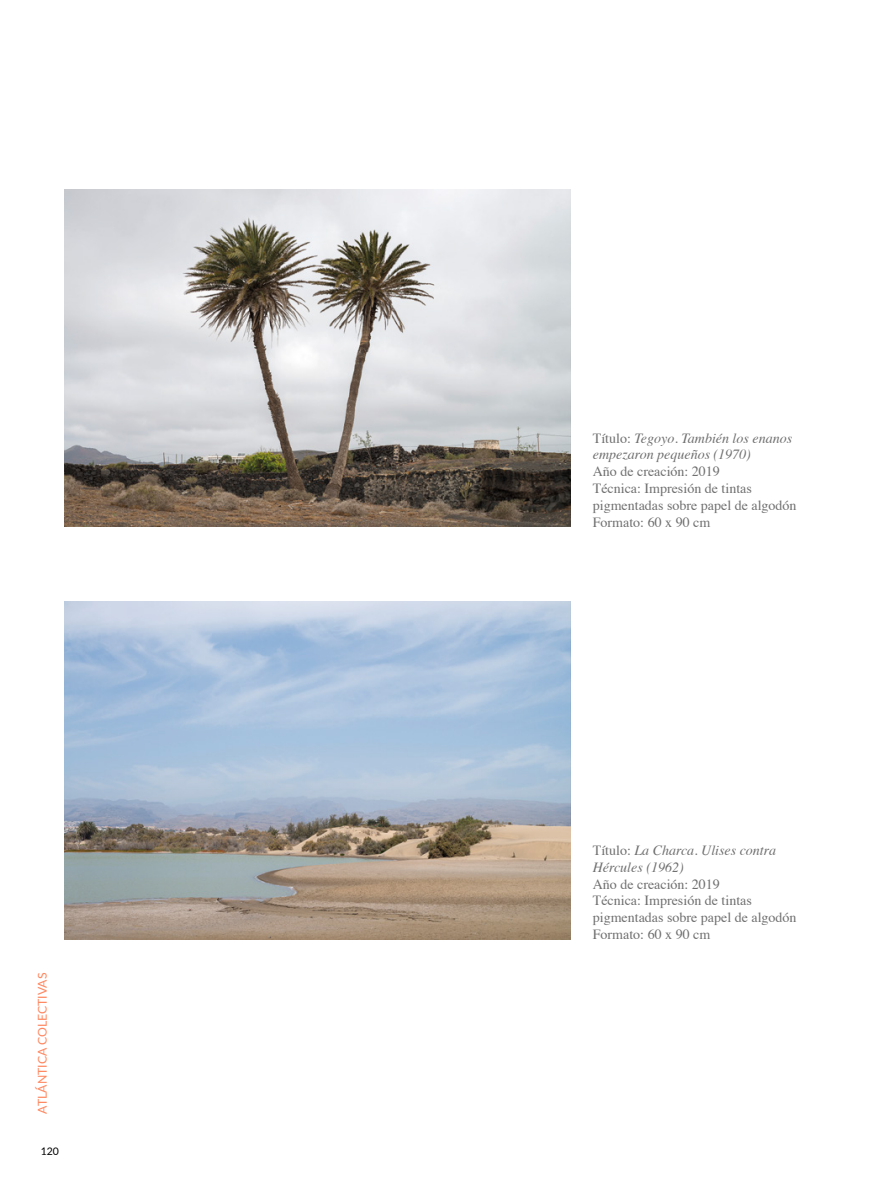
<style>
.page{position:relative;width:893px;height:1203px;background:#fff}
.page>*{position:absolute;margin:0;border:0;box-sizing:border-box;transform-origin:0 0}
.t1{font:14px/16.8px "Times";color:#706f6f}
.t2{font:italic 14px/16.8px "Times";color:#706f6f}
.t3{font:12.25px "Lato";color:#ff865e}
.t4{font:10.5px "Lato";color:#000}
.s1{font-style:normal}
</style>
<div class="page">
<img style="left:64px;top:189px;width:506px;height:338px">
<img style="left:64px;top:601px;width:506px;height:338px">
<p class="t3" style="left:34px;top:1114px;width:142px;rotate:-90deg">ATLÁNTICA COLECTIVAS</p>
<p class="t4" style="left:41px;top:1144px;width:20px">120</p>
<p class="t2" style="left:593px;top:429px;width:201px"><span class="s1">Título:</span> Tegoyo. También los enanos empezaron pequeños (1970)</p>
<p class="t1" style="left:593px;top:462px;width:205px">Año de creación: 2019<br>Técnica: Impresión de tintas pigmentadas sobre papel de algodón<br>Formato: 60 x 90 cm</p>
<p class="t2" style="left:593px;top:841px;width:185px"><span class="s1">Título:</span> La Charca. Ulises contra<br>Hércules (1962)</p>
<p class="t1" style="left:593px;top:874px;width:205px">Año de creación: 2019<br>Técnica: Impresión de tintas pigmentadas sobre papel de algodón<br>Formato: 60 x 90 cm</p>
</div>
